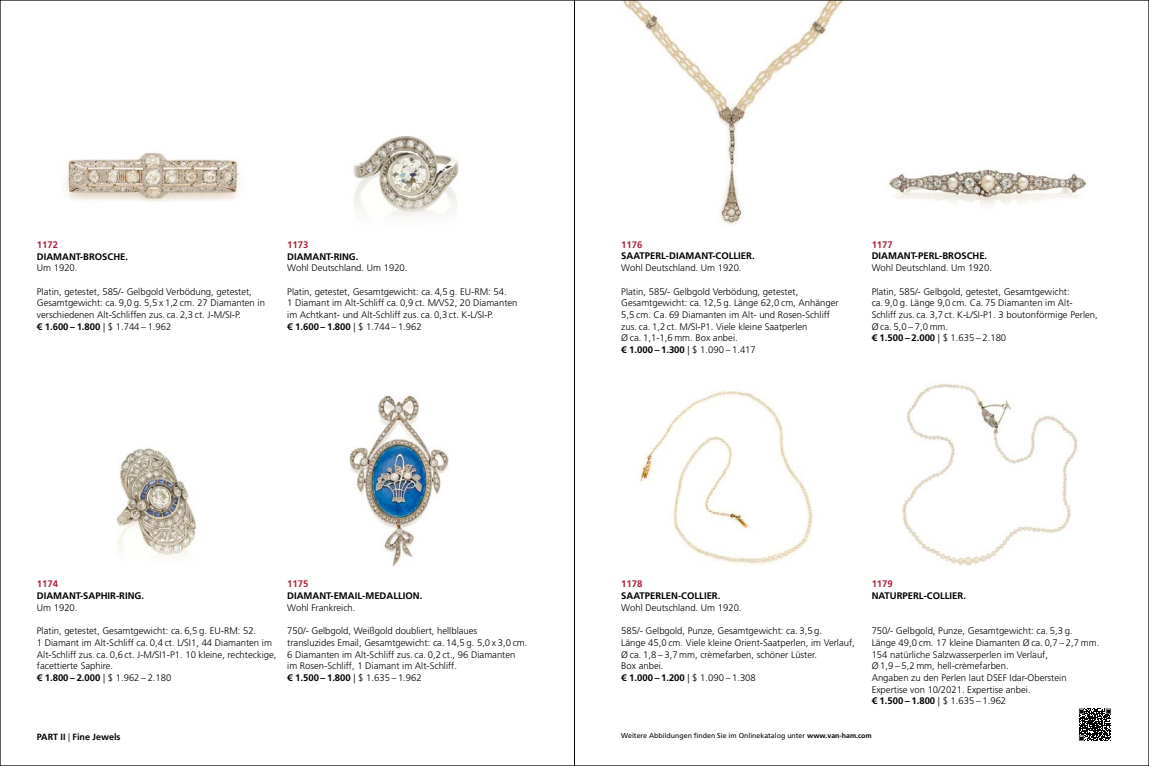
<style>
.page{position:relative;width:1149px;height:766px;background:#fff}
.page>*{position:absolute;margin:0;border:0;box-sizing:border-box;transform-origin:0 0}
.t1{font:300 9.5px/11.7px "Frutiger LT Std";color:#000}
.t2{font:700 9.5px "Frutiger LT Std";color:#000}
.t3{font:700 9.5px "Frutiger LT Std";color:#ab2037}
.t4{font:700 9px "Frutiger LT Std";color:#000}
.t5{font:7px "Frutiger LT Std";color:#000}
.s1{font-weight:700}
.s2{font-weight:300}
</style>
<div class="page">
<svg style="left:1079px;top:708px;width:32px;height:33px"></svg>
<svg style="left:1078px;top:708px;width:32px;height:32px"></svg>
<img style="left:622px;top:2px;width:222px;height:223px">
<img style="left:639px;top:390px;width:174px;height:175px">
<img style="left:889px;top:169px;width:199px;height:37px">
<img style="left:902px;top:383px;width:176px;height:183px">
<img style="left:63px;top:152px;width:177px;height:42px">
<img style="left:116px;top:448px;width:80px;height:94px">
<img style="left:353px;top:136px;width:106px;height:58px">
<img style="left:348px;top:395px;width:101px;height:171px">
<hr style="left:574px;top:0;width:1px;height:765px;background:#000">
<p class="t3" style="left:37px;top:239px;width:23px">1172</p>
<p class="t2" style="left:37px;top:250px;width:93px">DIAMANT-BROSCHE.</p>
<p class="t1" style="left:37px;top:262px;width:42px">Um 1920.</p>
<p class="t1" style="left:37px;top:285px;width:229px">Platin, getestet, 585/- Gelbgold Verbödung, getestet, Gesamtgewicht: ca. 9,0 g. 5,5 x 1,2 cm. 27 Diamanten in verschiedenen Alt-Schliffen zus. ca. 2,3 ct. J-M/SI-P.<br><span class="s1">€ 1.600 – 1.800</span> | $ 1.744 – 1.962</p>
<p class="t3" style="left:287px;top:239px;width:23px">1173</p>
<p class="t2" style="left:287px;top:250px;width:73px">DIAMANT-RING.</p>
<p class="t1" style="left:287px;top:262px;width:122px">Wohl Deutschland. Um 1920.</p>
<p class="t1" style="left:287px;top:285px;width:232px">Platin, getestet, Gesamtgewicht: ca. 4,5 g. EU-RM: 54.<br>1 Diamant im Alt-Schliff ca. 0,9 ct. M/VS2, 20 Diamanten im Achtkant- und Alt-Schliff zus. ca. 0,3 ct. K-L/SI-P.<br><span class="s1">€ 1.600 – 1.800</span> | $ 1.744 – 1.962</p>
<p class="t3" style="left:37px;top:578px;width:23px">1174</p>
<p class="t2" style="left:37px;top:590px;width:109px">DIAMANT-SAPHIR-RING.</p>
<p class="t1" style="left:37px;top:601px;width:42px">Um 1920.</p>
<p class="t1" style="left:37px;top:625px;width:241px">Platin, getestet, Gesamtgewicht: ca. 6,5 g. EU-RM: 52.<br>1 Diamant im Alt-Schliff ca. 0,4 ct. L/SI1, 44 Diamanten im Alt-Schliff zus. ca. 0,6 ct. J-M/SI1-P1. 10 kleine, rechteckige, facettierte Saphire.<br><span class="s1">€ 1.800 – 2.000</span> | $ 1.962 – 2.180</p>
<p class="t3" style="left:287px;top:578px;width:23px">1175</p>
<p class="t2" style="left:287px;top:590px;width:137px">DIAMANT-EMAIL-MEDALLION.</p>
<p class="t1" style="left:287px;top:601px;width:70px">Wohl Frankreich.</p>
<p class="t1" style="left:287px;top:625px;width:242px">750/- Gelbgold, Weißgold doubliert, hellblaues<br>transluzides Email, Gesamtgewicht: ca. 14,5 g. 5,0 x 3,0 cm.<br>6 Diamanten im Alt-Schliff zus. ca. 0,2 ct., 96 Diamanten im Rosen-Schliff, 1 Diamant im Alt-Schliff.<br><span class="s1">€ 1.500 – 1.800</span> | $ 1.635 – 1.962</p>
<p class="t3" style="left:621px;top:239px;width:23px">1176</p>
<p class="t2" style="left:621px;top:250px;width:135px">SAATPERL-DIAMANT-COLLIER.</p>
<p class="t1" style="left:621px;top:262px;width:122px">Wohl Deutschland. Um 1920.</p>
<p class="t1" style="left:621px;top:285px;width:219px">Platin, 585/- Gelbgold Verbödung, getestet, Gesamtgewicht: ca. 12,5 g. Länge 62,0 cm, Anhänger 5,5 cm. Ca. 69 Diamanten im Alt- und Rosen-Schliff zus. ca. 1,2 ct. M/SI-P1. Viele kleine Saatperlen<br>Ø ca. 1,1-1,6 mm. Box anbei.<br><span class="s1">€ 1.000 – 1.300</span> | $ 1.090 – 1.417</p>
<p class="t3" style="left:871px;top:239px;width:23px">1177</p>
<p class="t2" style="left:871px;top:250px;width:117px">DIAMANT-PERL-BROSCHE.</p>
<p class="t1" style="left:871px;top:262px;width:122px">Wohl Deutschland. Um 1920.</p>
<p class="t1" style="left:871px;top:285px;width:227px">Platin, 585/- Gelbgold, getestet, Gesamtgewicht:<br>ca. 9,0 g. Länge 9,0 cm. Ca. 75 Diamanten im Alt-Schliff zus. ca. 3,7 ct. K-L/SI-P1. 3 boutonförmige Perlen, Ø ca. 5,0 – 7,0 mm.<br><span class="s1">€ 1.500 – 2.000</span> | $ 1.635 – 2.180</p>
<p class="t3" style="left:621px;top:578px;width:23px">1178</p>
<p class="t2" style="left:621px;top:590px;width:101px">SAATPERLEN-COLLIER.</p>
<p class="t1" style="left:621px;top:601px;width:122px">Wohl Deutschland. Um 1920.</p>
<p class="t1" style="left:621px;top:625px;width:235px">585/- Gelbgold, Punze, Gesamtgewicht: ca. 3,5 g.<br>Länge 45,0 cm. Viele kleine Orient-Saatperlen, im Verlauf, Ø ca. 1,8 – 3,7 mm, crèmefarben, schöner Lüster.<br>Box anbei.<br><span class="s1">€ 1.000 – 1.200</span> | $ 1.090 – 1.308</p>
<p class="t3" style="left:871px;top:578px;width:23px">1179</p>
<p class="t2" style="left:871px;top:590px;width:96px">NATURPERL-COLLIER.</p>
<p class="t1" style="left:871px;top:625px;width:229px">750/- Gelbgold, Punze, Gesamtgewicht: ca. 5,3 g.<br>Länge 49,0 cm. 17 kleine Diamanten Ø ca. 0,7 – 2,7 mm.<br>154 natürliche Salzwasserperlen im Verlauf,<br>Ø 1,9 – 5,2 mm, hell-crèmefarben.<br>Angaben zu den Perlen laut DSEF Idar-Oberstein Expertise von 10/2021. Expertise anbei.<br><span class="s1">€ 1.500 – 1.800</span> | $ 1.635 – 1.962</p>
<p class="t4" style="left:37px;top:731px;width:85px">PART II <span class="s2">|</span> Fine Jewels</p>
<p class="t5" style="left:621px;top:731px;width:252px">Weitere Abbildungen finden Sie im Onlinekatalog unter <span class="s1">www.van-ham.com</span></p>
</div>
